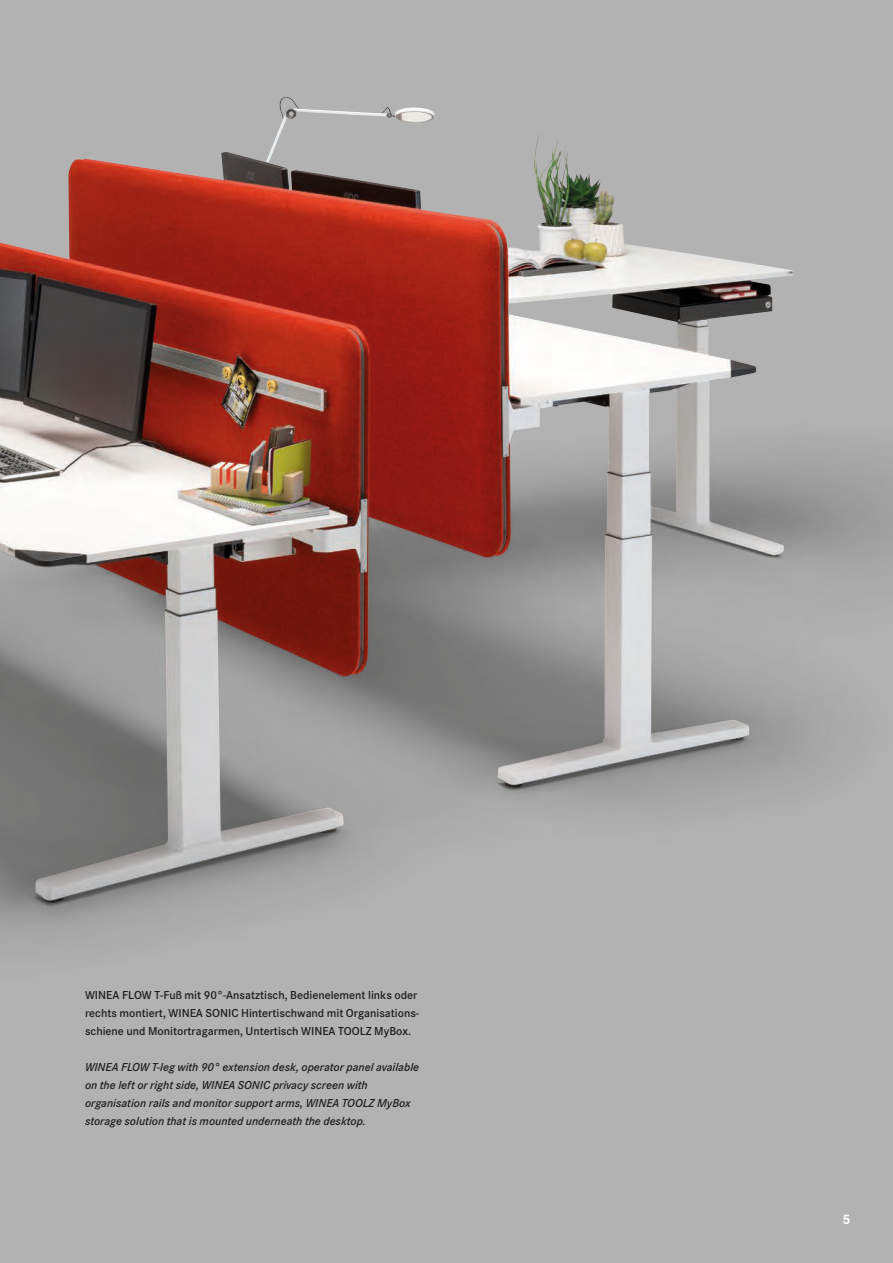
<style>
.page{position:relative;width:893px;height:1263px;background:#fff}
.page>*{position:absolute;margin:0;border:0;box-sizing:border-box;transform-origin:0 0}
.t1{font:700 14.25px "Corporate S";color:#fff}
.t2{font:italic 600 12px/18px "Corporate S";color:#1d1d1b}
.t3{font:600 12px/18px "Corporate S";color:#1d1d1b}
</style>
<div class="page">
<img style="left:0;top:0;width:893px;height:1263px">
<img style="left:0;top:98px;width:749px;height:804px">
<p class="t3" style="left:85px;top:986px;width:336px">WINEA FLOW T-Fuß mit 90°-Ansatztisch, Bedienelement links oder rechts montiert, WINEA SONIC Hintertischwand mit Organisations&shy;schiene und Monitortragarmen, Untertisch WINEA TOOLZ MyBox.</p>
<p class="t2" style="left:85px;top:1058px;width:336px">WINEA FLOW T-leg with 90° extension desk, operator panel available on the left or right side, WINEA SONIC privacy screen with organisation rails and monitor support arms, WINEA TOOLZ MyBox storage solution that is mounted underneath the desktop.</p>
<p class="t1" style="left:842px;top:1209px;width:10px">5</p>
</div>
